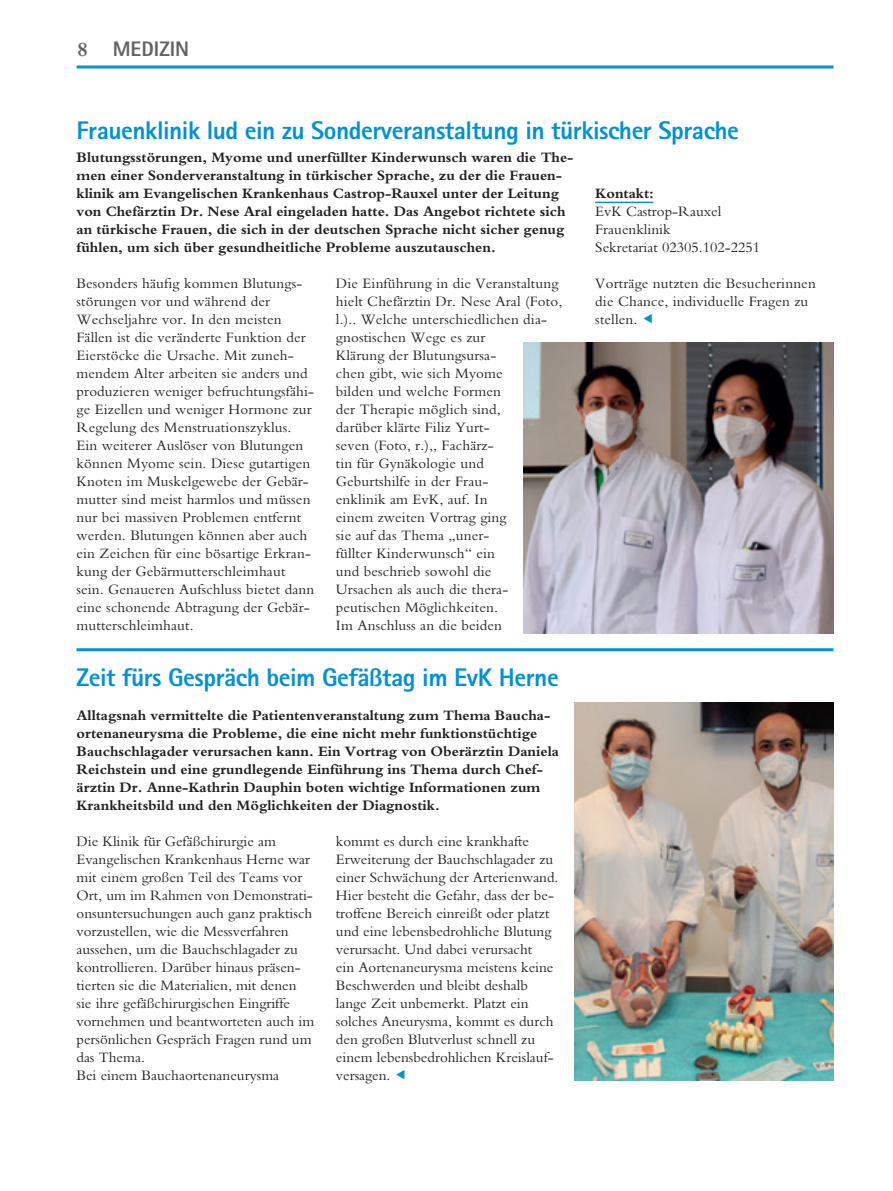
<style>
.page{position:relative;width:893px;height:1191px;background:#fff}
.page>*{position:absolute;margin:0;border:0;box-sizing:border-box;transform-origin:0 0}
.t1{font:800 25.5px "Rotis Sans Serif";letter-spacing:-.02em;color:#0092d2}
.t2{font:800 21px "Rotis Sans Serif";color:#636366}
.t3{font:700 21px "M Bembo";color:#636366}
.t4{font:15px/18px "M Bembo";letter-spacing:.01em;color:#231f20}
.t5{font:700 15px/18px "M Bembo";color:#231f20}
</style>
<div class="page">
<hr style="left:77px;top:65px;width:756px;height:3px;background:#0092d2">
<hr style="left:595px;top:202px;width:58px;height:1px;background:#0092d2">
<img style="left:574px;top:702px;width:259px;height:378px">
<hr style="left:77px;top:648px;width:756px;height:3px;background:#0092d2">
<img style="left:524px;top:342px;width:309px;height:291px">
<p class="t3" style="left:78px;top:38px;width:12px">8</p>
<p class="t2" style="left:113px;top:36px;width:78px">MEDIZIN</p>
<p class="t1" style="left:77px;top:114px;width:664px">Frauenklinik lud ein zu Sonderveranstaltung in türkischer Sprache</p>
<p class="t5" style="left:77px;top:148px;width:498px">Blutungsstörungen, Myome und unerfüllter Kinderwunsch waren die The&shy;men einer Sonderveranstaltung in türkischer Sprache, zu der die Frauen&shy;klinik am Evangelischen Krankenhaus Castrop-Rauxel unter der Leitung von Chefärztin Dr. Nese Aral eingeladen hatte. Das Angebot richtete sich an türkische Frauen, die sich in der deutschen Sprache nicht sicher genug fühlen, um sich über gesundheitliche Probleme auszutauschen.</p>
<p class="t4" style="left:77px;top:274px;width:239px">Besonders häufig kommen Blutungs&shy;störungen vor und während der Wechseljahre vor. In den meisten Fällen ist die veränderte Funktion der Eierstöcke die Ursache. Mit zuneh&shy;mendem Alter arbeiten sie anders und produzieren weniger befruchtungsfähi&shy;ge Eizellen und weniger Hormone zur Regelung des Menstruationszyklus.<br>Ein weiterer Auslöser von Blutungen können Myome sein. Diese gutartigen Knoten im Muskelgewebe der Gebär&shy;mutter sind meist harmlos und müssen nur bei massiven Problemen entfernt werden. Blutungen können aber auch ein Zeichen für eine bösartige Erkran&shy;kung der Gebärmutterschleimhaut sein. Genaueren Aufschluss bietet dann eine schonende Abtragung der Gebär&shy;mutterschleimhaut.</p>
<p class="t4" style="left:336px;top:274px;width:228px">Die Einführung in die Veranstaltung hielt Chefärztin Dr. Nese Aral (Foto, l.).. Welche unterschiedlichen dia&shy;gnostischen Wege es zur<br>Klärung der Blutungsursa-<br>chen gibt, wie sich Myome<br>bilden und welche Formen<br>der Therapie möglich sind,<br>darüber klärte Filiz Yurt-<br>seven (Foto, r.),, Fachärz-<br>tin für Gynäkologie und<br>Geburtshilfe in der Frau-<br>enklinik am EvK, auf. In<br>einem zweiten Vortrag ging<br>sie auf das Thema „uner-<br>füllter Kinderwunsch“ ein<br>und beschrieb sowohl die<br>Ursachen als auch die thera&shy;peutischen Möglichkeiten.<br>Im Anschluss an die beiden</p>
<p class="t5" style="left:595px;top:184px;width:60px">Kontakt:</p>
<p class="t4" style="left:595px;top:202px;width:128px">EvK Castrop-Rauxel</p>
<p class="t4" style="left:595px;top:220px;width:77px">Frauenklinik</p>
<p class="t4" style="left:595px;top:238px;width:166px">Sekretariat 02305.102-2251</p>
<p class="t4" style="left:595px;top:274px;width:222px">Vorträge nutzten die Besucherinnen die Chance, individuelle Fragen zu stellen.</p>
<p class="t1" style="left:77px;top:661px;width:484px">Zeit fürs Gespräch beim Gefäßtag im EvK Herne</p>
<p class="t5" style="left:77px;top:706px;width:484px">Alltagsnah vermittelte die Patientenveranstaltung zum Thema Baucha&shy;ortenaneurysma die Probleme, die eine nicht mehr funktionstüchtige Bauchschlagader verursachen kann. Ein Vortrag von Oberärztin Daniela Reichstein und eine grundlegende Einführung ins Thema durch Chef&shy;ärztin Dr. Anne-Kathrin Dauphin boten wichtige Informationen zum Krankheitsbild und den Möglichkeiten der Diagnostik.</p>
<p class="t4" style="left:77px;top:832px;width:239px">Die Klinik für Gefäßchirurgie am Evangelischen Krankenhaus Herne war mit einem großen Teil des Teams vor Ort, um im Rahmen von Demonstrati&shy;onsuntersuchungen auch ganz praktisch vorzustellen, wie die Messverfahren aussehen, um die Bauchschlagader zu kontrollieren. Darüber hinaus präsen&shy;tierten sie die Materialien, mit denen sie ihre gefäßchirurgischen Eingriffe vornehmen und beantworteten auch im persönlichen Gespräch Fragen rund um das Thema.</p>
<p class="t4" style="left:77px;top:1066px;width:204px">Bei einem Bauchaortenaneurysma</p>
<p class="t4" style="left:336px;top:832px;width:224px">kommt es durch eine krankhafte Erweiterung der Bauchschlagader zu einer Schwächung der Arterienwand.<br>Hier besteht die Gefahr, dass der be&shy;troffene Bereich einreißt oder platzt und eine lebensbedrohliche Blutung verursacht. Und dabei verursacht<br>ein Aortenaneurysma meistens keine Beschwerden und bleibt deshalb lange Zeit unbemerkt. Platzt ein solches Aneurysma, kommt es durch den großen Blutverlust schnell zu einem lebensbedrohlichen Kreislauf&shy;versagen.</p>
</div>
